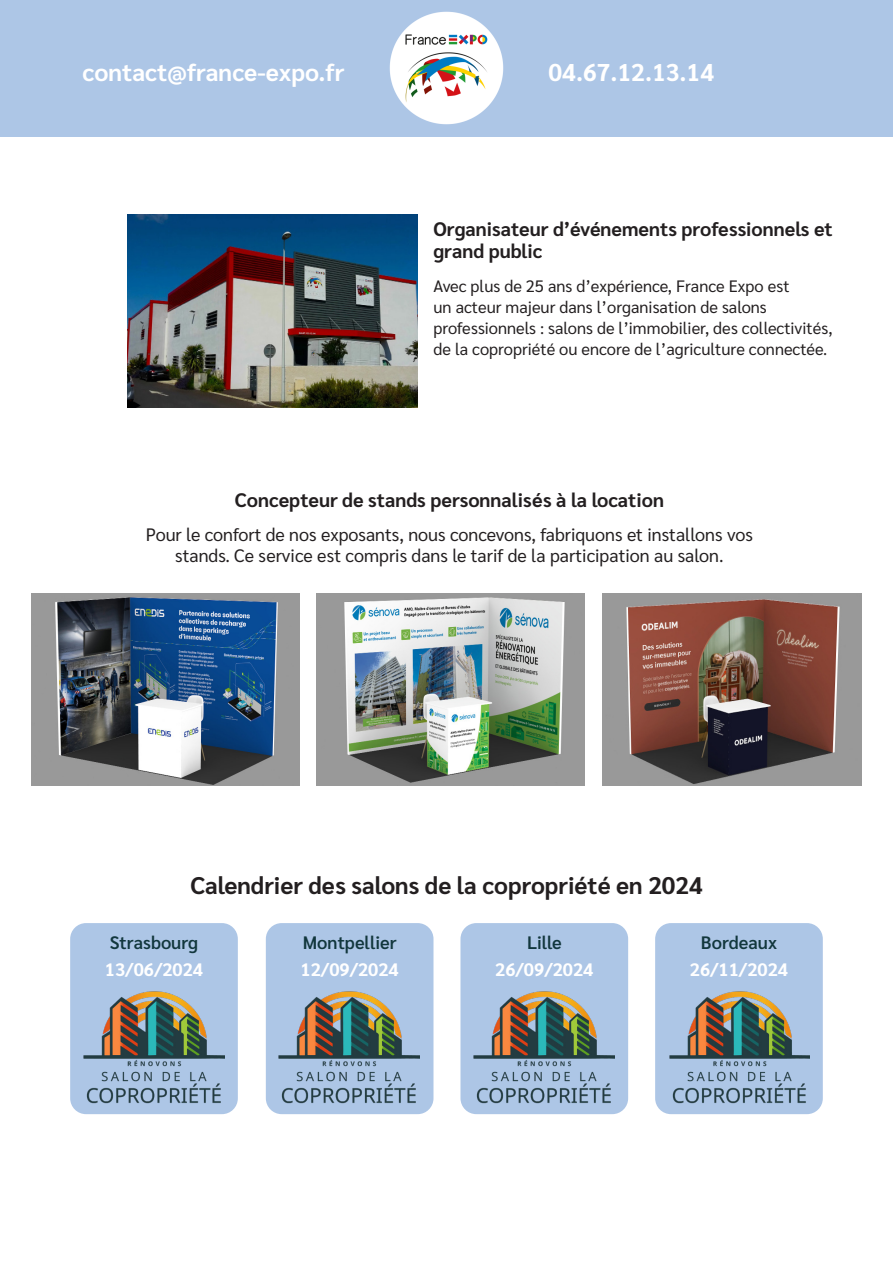
<style>
.page{position:relative;width:893px;height:1263px;background:#fff}
.page>*{position:absolute;margin:0;border:0;box-sizing:border-box;transform-origin:0 0}
.t1{font:700 24.3px "Sarabun";color:#fff}
.t2{font:700 24px "Sarabun";color:#231f20}
.t3{font:700 19.5px/22px "Sarabun";color:#231f20}
.t4{font:18px/21px "Sarabun";color:#231f20;text-align:center}
.t5{font:700 18px "Sarabun";color:#fff}
.t6{font:600 18px "Sarabun";color:#12373d}
.t7{font:16.5px/21px "Sarabun";color:#231f20}
</style>
<div class="page">
<img style="left:128px;top:215px;width:289px;height:192px">
<div style="left:0;top:0;width:893px;height:136px;background:#adc6e6"></div>
<img style="left:389px;top:11px;width:115px;height:114px">
<img style="left:32px;top:593px;width:267px;height:193px">
<img style="left:317px;top:593px;width:267px;height:193px">
<img style="left:602px;top:593px;width:259px;height:193px">
<div style="left:460px;top:923px;width:168px;height:191px;background:#adc6e6;border-radius:16px"></div>
<div style="left:70px;top:923px;width:168px;height:191px;background:#adc6e6;border-radius:16px"></div>
<img style="left:84px;top:991px;width:140px;height:113px">
<div style="left:266px;top:923px;width:167px;height:191px;background:#adc6e6;border-radius:16px"></div>
<div style="left:655px;top:923px;width:168px;height:191px;background:#adc6e6;border-radius:16px"></div>
<img style="left:279px;top:991px;width:141px;height:113px">
<img style="left:474px;top:991px;width:141px;height:113px">
<img style="left:669px;top:991px;width:141px;height:113px">
<p class="t1" style="left:83px;top:58px;width:263px">contact@france-expo.fr</p>
<p class="t1" style="left:549px;top:58px;width:167px">04.67.12.13.14</p>
<p class="t3" style="left:433px;top:218px;width:401px">Organisateur d’événements professionnels et grand public</p>
<p class="t7" style="left:433px;top:276px;width:401px">Avec plus de 25 ans d’expérience, France Expo est<br>un acteur majeur dans l’organisation de salons professionnels : salons de l’immobilier, des collectivités, de la copropriété ou encore de l’agriculture connectée.</p>
<p class="t3" style="left:235px;top:489px;width:431px">Concepteur de stands personnalisés à la location</p>
<p class="t4" style="left:146px;top:525px;width:609px">Pour le confort de nos exposants, nous concevons, fabriquons et installons vos stands. Ce service est compris dans le tarif de la participation au salon.</p>
<p class="t2" style="left:190px;top:872px;width:514px">Calendrier des salons de la copropriété en 2024</p>
<p class="t6" style="left:527px;top:932px;width:36px">Lille</p>
<p class="t5" style="left:495px;top:959px;width:100px">26/09/2024</p>
<p class="t6" style="left:110px;top:932px;width:90px">Strasbourg</p>
<p class="t5" style="left:105px;top:959px;width:100px">13/06/2024</p>
<p class="t6" style="left:303px;top:932px;width:95px">Montpellier</p>
<p class="t5" style="left:301px;top:959px;width:100px">12/09/2024</p>
<p class="t6" style="left:701px;top:932px;width:78px">Bordeaux</p>
<p class="t5" style="left:690px;top:959px;width:100px">26/11/2024</p>
</div>
